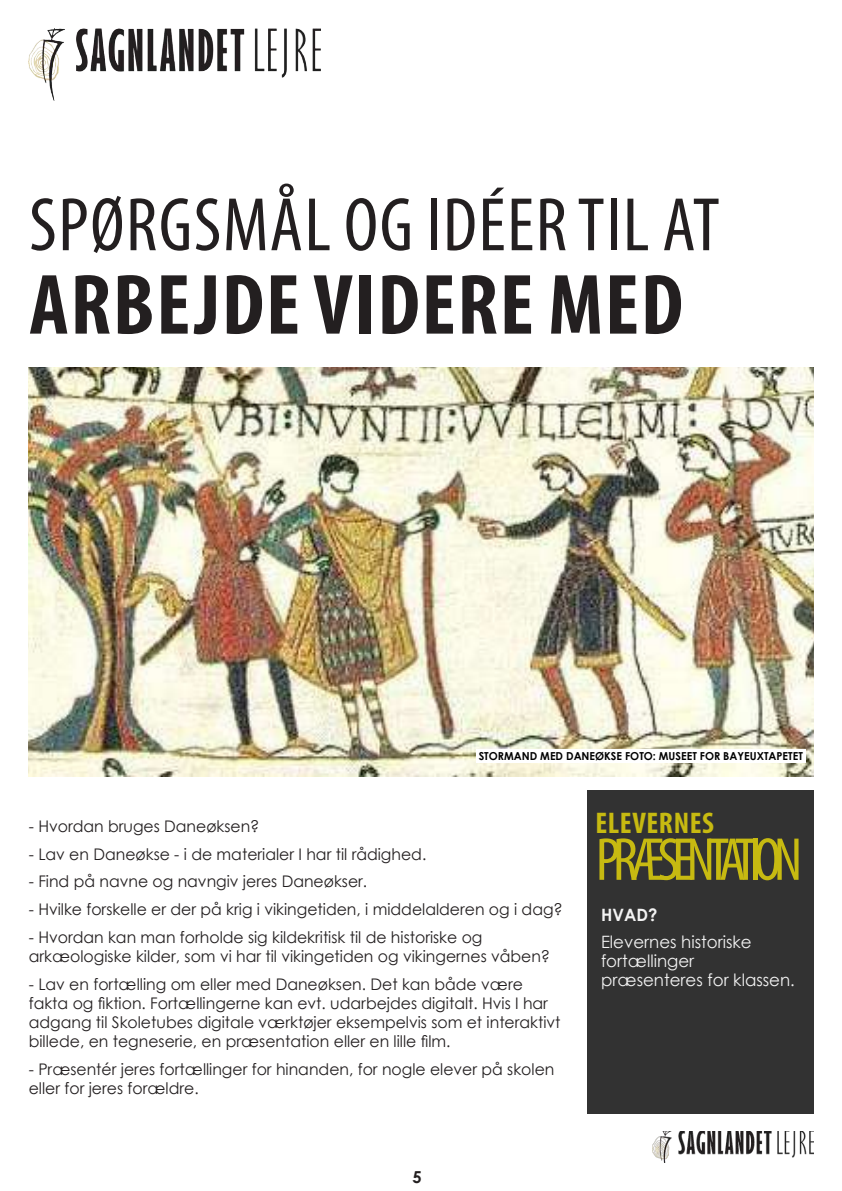
<style>
.page{position:relative;width:842px;height:1191px;background:#fff}
.page>*{position:absolute;margin:0;border:0;box-sizing:border-box;transform-origin:0 0}
.t1{font:700 condensed 86.4px "Myriad Pro";letter-spacing:.02em;color:#231f20}
.t2{font:condensed 76.5px "Myriad Pro";letter-spacing:.02em;color:#231f20}
.t3{font:condensed 61.1px "Myriad Pro";letter-spacing:-.12em;color:#c7ba11}
.t4{font:700 condensed 30px "Myriad Pro";letter-spacing:.02em;color:#c7ba11}
.t5{font:17px/19px "Century Gothic";color:#f3f3f3}
.t6{font:700 17px "Century Gothic";color:#f3f3f3}
.t7{font:700 16.5px "Century Gothic";color:#231f20}
.t8{font:16px/19.2px "Century Gothic";color:#231f20}
.t9{font:700 11px "Century Gothic";color:#000}
</style>
<div class="page">
<img style="left:28px;top:28px;width:293px;height:73px">
<img style="left:652px;top:1131px;width:162px;height:31px">
<div style="left:587px;top:789px;width:227px;height:324px;background:#323232"></div>
<img style="left:28px;top:368px;width:786px;height:409px">
<div style="left:476px;top:749px;width:330px;height:14px;background:#fff"></div>
<h2 class="t2" style="left:29px;top:179px;width:692px">SPØRGSMÅL OG IDÉER TIL AT</h2>
<h1 class="t1" style="left:29px;top:251px;width:655px">ARBEJDE VIDERE MED</h1>
<p class="t9" style="left:479px;top:747px;width:326px">STORMAND MED DANEØKSE FOTO: MUSEET FOR BAYEUXTAPETET</p>
<p class="t8" style="left:29px;top:816px;width:232px">- Hvordan bruges Daneøksen?</p>
<p class="t8" style="left:29px;top:844px;width:399px">- Lav en Daneøkse - i de materialer I har til rådighed.</p>
<p class="t8" style="left:29px;top:871px;width:340px">- Find på navne og navngiv jeres Daneøkser.</p>
<p class="t8" style="left:29px;top:899px;width:536px">- Hvilke forskelle er der på krig i vikingetiden, i middelalderen og i dag?</p>
<p class="t8" style="left:29px;top:927px;width:523px">- Hvordan kan man forholde sig kildekritisk til de historiske og arkæologiske kilder, som vi har til vikingetiden og vikingernes våben?</p>
<p class="t8" style="left:29px;top:974px;width:533px">- Lav en fortælling om eller med Daneøksen. Det kan både være fakta og fiktion. Fortællingerne kan evt. udarbejdes digitalt. Hvis I har adgang til Skoletubes digitale værktøjer eksempelvis som et interaktivt billede, en tegneserie, en præsentation eller en lille film.</p>
<p class="t8" style="left:29px;top:1059px;width:527px">- Præsentér jeres fortællinger for hinanden, for nogle elever på skolen eller for jeres forældre.</p>
<p class="t7" style="left:412px;top:1164px;width:11px">5</p>
<h3 class="t4" style="left:595px;top:804px;width:120px">ELEVERNES</h3>
<h3 class="t3" style="left:596px;top:822px;width:208px">PRÆSENTATION</h3>
<p class="t6" style="left:601px;top:902px;width:58px">HVAD?</p>
<p class="t5" style="left:601px;top:932px;width:195px">Elevernes historiske fortællinger præsenteres for klassen.</p>
</div>
